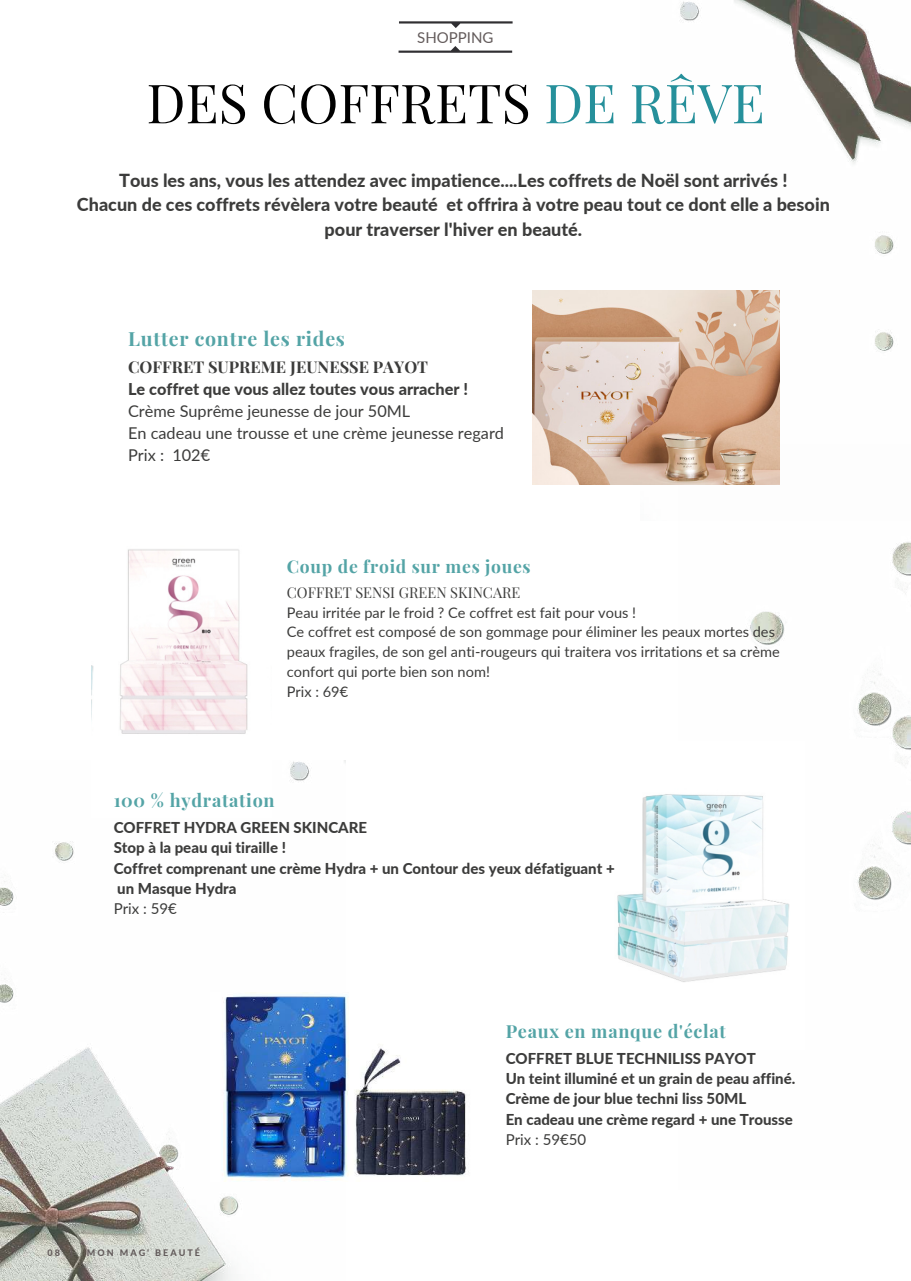
<style>
.page{position:relative;width:911px;height:1281px;background:#fff}
.page>*{position:absolute;margin:0;border:0;box-sizing:border-box;transform-origin:0 0}
.t1{font:54px "Playfair Display";color:#000}
.t2{font:700 19.5px "Playfair Display";letter-spacing:.04em;color:#54a4a6}
.t3{font:800 18px/24.8px "Lato";color:#3c3c3b;text-align:center}
.t4{font:700 18px "Playfair Display";letter-spacing:.04em;color:#54a4a6}
.t5{font:700 17.55px "Playfair Display";letter-spacing:.04em;color:#54a4a6}
.t6{font:16.35px/22px "Lato";color:#3c3c3b}
.t7{font:800 16.35px "Lato";color:#3c3c3b}
.t8{font:700 16.35px "Playfair Display";color:#3c3c3b}
.t9{font:800 15px/20.2px "Lato";color:#3c3c3b}
.t10{font:15px "Lato";color:#3c3c3b}
.t11{font:15px "Lato";color:#635b5b}
.t12{font:14.55px/19.6px "Lato";color:#3c3c3b}
.t13{font:14.55px "Playfair Display";color:#3c3c3b}
.t14{font:800 9px "Lato";letter-spacing:.22em;color:#635b5b}
.s1{color:#26909b}
</style>
<div class="page">
<svg style="left:399px;top:21px;width:113px;height:7px"></svg>
<svg style="left:398px;top:46px;width:114px;height:7px"></svg>
<img style="left:680px;top:0;width:230px;height:444px">
<img style="left:0;top:760px;width:346px;height:520px">
<img style="left:210px;top:992px;width:259px;height:189px">
<img style="left:750px;top:444px;width:160px;height:456px">
<img style="left:532px;top:290px;width:247px;height:195px">
<img style="left:617px;top:741px;width:187px;height:241px">
<img style="left:91px;top:549px;width:180px;height:268px">
<p class="t11" style="left:417px;top:27px;width:78px">SHOPPING</p>
<h1 class="t1" style="left:146px;top:61px;width:619px">DES COFFRETS <span class="s1">DE RÊVE</span></h1>
<p class="t3" style="left:77px;top:167px;width:754px">Tous les ans, vous les attendez avec impatience....Les coffrets de Noël sont arrivés !<br>Chacun de ces coffrets révèlera votre beauté et offrira à votre peau tout ce dont elle a besoin pour traverser l'hiver en beauté.</p>
<h2 class="t2" style="left:128px;top:323px;width:218px">Lutter contre les rides</h2>
<p class="t8" style="left:128px;top:354px;width:301px">COFFRET SUPREME JEUNESSE PAYOT</p>
<p class="t7" style="left:128px;top:377px;width:341px">Le coffret que vous allez toutes vous arracher !</p>
<p class="t6" style="left:128px;top:399px;width:377px">Crème Suprême jeunesse de jour 50ML<br>En cadeau une trousse et une crème jeunesse regard<br>Prix : 102€</p>
<p class="t5" style="left:287px;top:552px;width:245px">Coup de froid sur mes joues</p>
<p class="t13" style="left:287px;top:581px;width:235px">COFFRET SENSI GREEN SKINCARE</p>
<p class="t12" style="left:287px;top:602px;width:494px">Peau irritée par le froid ? Ce coffret est fait pour vous !<br>Ce coffret est composé de son gommage pour éliminer les peaux mortes des peaux fragiles, de son gel anti-rougeurs qui traitera vos irritations et sa crème confort qui porte bien son nom!<br>Prix : 69€</p>
<p class="t4" style="left:114px;top:786px;width:162px">100 % hydratation</p>
<p class="t9" style="left:114px;top:816px;width:502px">COFFRET HYDRA GREEN SKINCARE<br>Stop à la peau qui tiraille !<br>Coffret comprenant une crème Hydra + un Contour des yeux défatiguant + un Masque Hydra</p>
<p class="t10" style="left:114px;top:897px;width:65px">Prix : 59€</p>
<p class="t14" style="left:48px;top:1245px;width:27px">08 |</p>
<p class="t14" style="left:87px;top:1245px;width:114px">MON MAG' BEAUTÉ</p>
<p class="t4" style="left:505px;top:1017px;width:222px">Peaux en manque d'éclat</p>
<p class="t9" style="left:505px;top:1047px;width:291px">COFFRET BLUE TECHNILISS PAYOT<br>Un teint illuminé et un grain de peau affiné.<br>Crème de jour blue techni liss 50ML<br>En cadeau une crème regard + une Trousse</p>
<p class="t10" style="left:505px;top:1128px;width:82px">Prix : 59€50</p>
</div>
